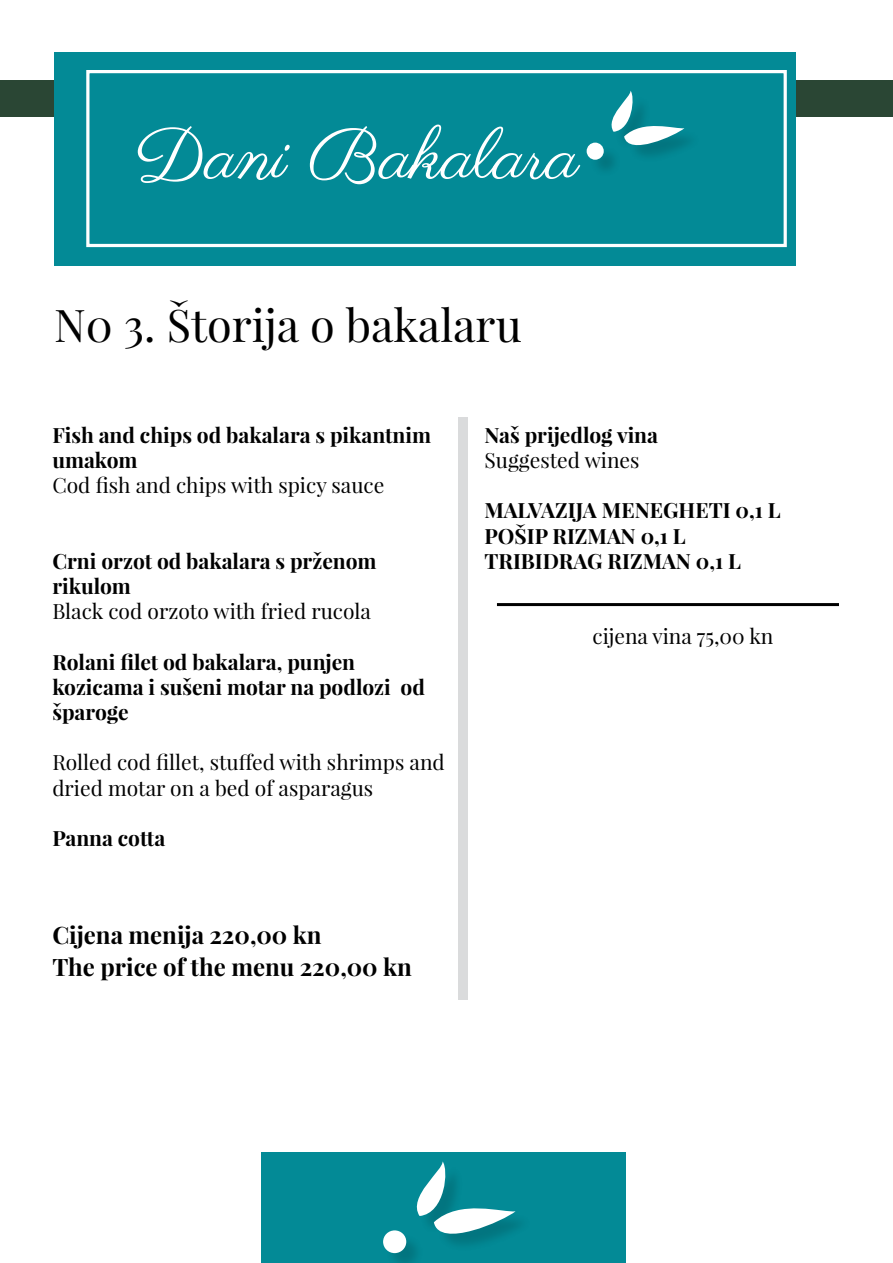
<style>
.page{position:relative;width:893px;height:1263px;background:#fff}
.page>*{position:absolute;margin:0;border:0;box-sizing:border-box;transform-origin:0 0}
.t1{font:72px "Parisienne";color:#fff}
.t2{font:45px "Playfair Display";color:#000}
.t3{font:700 24px/32.4px "Playfair Display";color:#000}
.t4{font:700 21px/25.2px "Playfair Display";color:#000}
.t5{font:21px/25.2px "Playfair Display";color:#000}
</style>
<div class="page">
<div style="left:261px;top:1152px;width:365px;height:111px;background:#038a96"></div>
<svg style="left:407px;top:1161px;width:109px;height:88px"></svg>
<div style="left:383px;top:1230px;width:23px;height:23px;background:#fff;border-radius:50%"></div>
<div style="left:0;top:81px;width:893px;height:36px;background:#2a4634"></div>
<div style="left:54px;top:52px;width:741px;height:213px;background:#038a96"></div>
<div style="left:86px;top:70px;width:701px;height:177px;border:3px solid #fff"></div>
<svg style="left:604px;top:91px;width:80px;height:66px"></svg>
<div style="left:587px;top:143px;width:17px;height:17px;background:#fff;border-radius:50%"></div>
<div style="left:458px;top:417px;width:10px;height:582px;background:#dadbdc"></div>
<hr style="left:497px;top:603px;width:342px;height:3px;background:#000">
<h1 class="t1" style="left:136px;top:112px;width:445px">Dani Bakalara</h1>
<h2 class="t2" style="left:54px;top:297px;width:469px">N0 3. Štorija o bakalaru</h2>
<p class="t4" style="left:52px;top:422px;width:380px">Fish and chips od bakalara s pikantnim umakom</p>
<p class="t5" style="left:52px;top:473px;width:334px">Cod fish and chips with spicy sauce</p>
<p class="t4" style="left:52px;top:548px;width:326px">Crni orzot od bakalara s prženom rikulom</p>
<p class="t5" style="left:52px;top:599px;width:320px">Black cod orzoto with fried rucola</p>
<p class="t4" style="left:52px;top:649px;width:374px">Rolani filet od bakalara, punjen kozicama i sušeni motar na podlozi od šparoge</p>
<p class="t5" style="left:52px;top:750px;width:394px">Rolled cod fillet, stuffed with shrimps and dried motar on a bed of asparagus</p>
<p class="t4" style="left:52px;top:825px;width:114px">Panna cotta</p>
<p class="t3" style="left:52px;top:919px;width:361px">Cijena menija 220,00 kn<br>The price of the menu 220,00 kn</p>
<p class="t4" style="left:484px;top:422px;width:175px">Naš prijedlog vina</p>
<p class="t5" style="left:484px;top:447px;width:157px">Suggested wines</p>
<p class="t4" style="left:484px;top:498px;width:298px">MALVAZIJA MENEGHETI 0,1 L<br>POŠIP RIZMAN 0,1 L<br>TRIBIDRAG RIZMAN 0,1 L</p>
<p class="t5" style="left:592px;top:624px;width:183px">cijena vina 75,00 kn</p>
</div>
